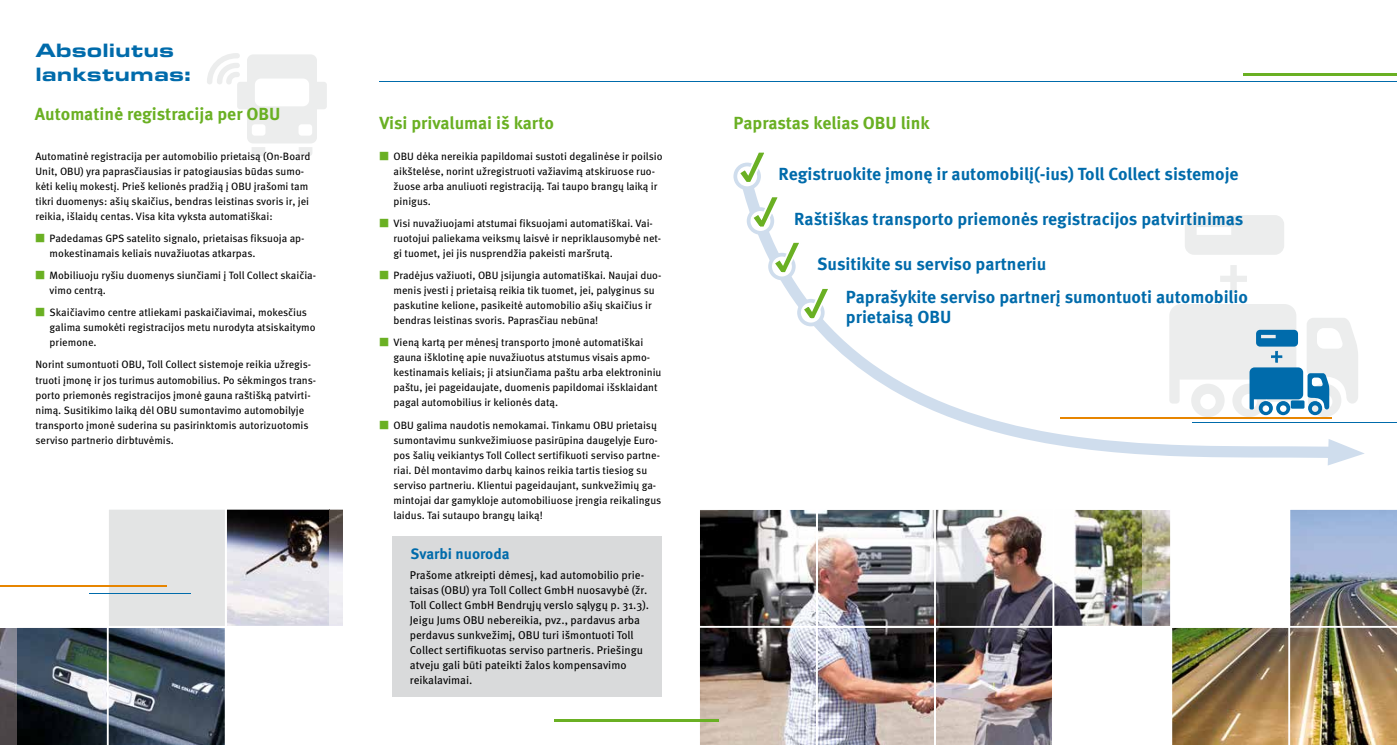
<style>
.page{position:relative;width:1397px;height:745px;background:#fff}
.page>*{position:absolute;margin:0;border:0;box-sizing:border-box;transform-origin:0 0}
.t1{font:900 20px/24px "Eurostile OT Ext";color:#006bab}
.t2{font:700 17.5px/20px "Meta Pro";color:#006bab}
.t3{font:700 17.5px "Meta Pro";color:#6ab023}
.t4{font:700 15px "Meta Pro";color:#006bab}
.t5{font:11.25px/15px "Meta Pro";color:#000}
.t6{font:10.62px/15px "Meta Pro";color:#000}
.s1{font-weight:700;font-size:11.25px;color:#6ab023}
</style>
<div class="page">
<div style="left:313px;top:82px;width:14px;height:27px;background:#eceded;border-radius:3px"></div>
<div style="left:237px;top:82px;width:14px;height:27px;background:#eceded;border-radius:3px"></div>
<svg style="left:247px;top:54px;width:70px;height:102px"></svg>
<svg style="left:207px;top:53px;width:33px;height:31px"></svg>
<svg style="left:1343px;top:318px;width:14px;height:86px"></svg>
<svg style="left:0;top:509px;width:343px;height:235px"></svg>
<div style="left:392px;top:536px;width:270px;height:160px;background:#d9dadb"></div>
<img style="left:579px;top:509px;width:817px;height:235px">
<hr style="left:0;top:585px;width:167px;height:1px;background:#e78500">
<hr style="left:89px;top:593px;width:101px;height:1px;background:#006bab">
<hr style="left:379px;top:81px;width:1017px;height:1px;background:#006bab">
<svg style="left:757px;top:215px;width:586px;height:243px"></svg>
<svg style="left:1327px;top:438px;width:37px;height:27px"></svg>
<hr style="left:1059px;top:416px;width:272px;height:2px;background:#e78500">
<hr style="left:1242px;top:73px;width:154px;height:3px;background:#6ab023">
<hr style="left:554px;top:718px;width:165px;height:3px;background:#6ab023">
<hr style="left:1191px;top:421px;width:205px;height:1px;background:#006bab">
<svg style="left:768px;top:241px;width:34px;height:39px"></svg>
<svg style="left:797px;top:287px;width:33px;height:39px"></svg>
<svg style="left:733px;top:152px;width:47px;height:82px"></svg>
<h1 class="t1" style="left:35px;top:38px;width:157px">Absoliutus lankstumas:</h1>
<h2 class="t3" style="left:35px;top:103px;width:247px">Automatinė registracija per OBU</h2>
<p class="t6" style="left:35px;top:149px;width:276px">Automatinė registracija per automobilio prietaisą (On-Board Unit, OBU) yra paprasčiausias ir patogiausias būdas sumo&shy;kėti kelių mokestį. Prieš kelionės pradžią į OBU įrašomi tam tikri duomenys: ašių skaičius, bendras leistinas svoris ir, jei reikia, išlaidų centas. Visa kita vyksta automatiškai:</p>
<p class="t6" style="left:50px;top:231px;width:256px;text-indent:-14px"><span class="s1">▪</span> Padedamas GPS satelito signalo, prietaisas fiksuoja ap&shy;mokestinamais keliais nuvažiuotas atkarpas.</p>
<p class="t6" style="left:50px;top:268px;width:268px;text-indent:-14px"><span class="s1">▪</span> Mobiliuoju ryšiu duomenys siunčiami į Toll Collect skaičia&shy;vimo centrą.</p>
<p class="t6" style="left:50px;top:305px;width:267px;text-indent:-14px"><span class="s1">▪</span> Skaičiavimo centre atliekami paskaičiavimai, mokesčius galima sumokėti registracijos metu nurodyta atsiskaitymo priemone.</p>
<p class="t6" style="left:35px;top:357px;width:282px">Norint sumontuoti OBU, Toll Collect sistemoje reikia užregis&shy;truoti įmonę ir jos turimus automobilius. Po sėkmingos trans&shy;porto priemonės registracijos įmonė gauna raštišką patvirti&shy;nimą. Susitikimo laiką dėl OBU sumontavimo automobilyje transporto įmonė suderina su pasirinktomis autorizuotomis serviso partnerio dirbtuvėmis.</p>
<h2 class="t3" style="left:379px;top:112px;width:176px">Visi privalumai iš karto</h2>
<p class="t6" style="left:393px;top:149px;width:270px;text-indent:-14px"><span class="s1">▪</span> OBU dėka nereikia papildomai sustoti degalinėse ir poilsio aikštelėse, norint užregistruoti važiavimą atskiruose ruo&shy;žuose arba anuliuoti registraciją. Tai taupo brangų laiką ir pinigus.</p>
<p class="t6" style="left:393px;top:216px;width:269px;text-indent:-14px"><span class="s1">▪</span> Visi nuvažiuojami atstumai fiksuojami automatiškai. Vai&shy;ruotojui paliekama veiksmų laisvė ir nepriklausomybė net&shy;gi tuomet, jei jis nusprendžia pakeisti maršrutą.</p>
<p class="t6" style="left:393px;top:268px;width:269px;text-indent:-14px"><span class="s1">▪</span> Pradėjus važiuoti, OBU įsijungia automatiškai. Naujai duo&shy;menis įvesti į prietaisą reikia tik tuomet, jei, palyginus su paskutine kelione, pasikeitė automobilio ašių skaičius ir bendras leistinas svoris. Paprasčiau nebūna!</p>
<p class="t6" style="left:393px;top:335px;width:269px;text-indent:-14px"><span class="s1">▪</span> Vieną kartą per mėnesį transporto įmonė automatiškai gauna išklotinę apie nuvažiuotus atstumus visais apmo&shy;kestinamais keliais; ji atsiunčiama paštu arba elektroniniu paštu, jei pageidaujate, duomenis papildomai išsklaidant pagal automobilius ir kelionės datą.</p>
<p class="t6" style="left:393px;top:417px;width:269px;text-indent:-14px"><span class="s1">▪</span> OBU galima naudotis nemokamai. Tinkamu OBU prietaisų sumontavimu sunkvežimiuose pasirūpina daugelyje Euro&shy;pos šalių veikiantys Toll Collect sertifikuoti serviso partne&shy;riai. Dėl montavimo darbų kainos reikia tartis tiesiog su serviso partneriu. Klientui pageidaujant, sunkvežimių ga&shy;mintojai dar gamykloje automobiliuose įrengia reikalingus laidus. Tai sutaupo brangų laiką!</p>
<h3 class="t4" style="left:410px;top:544px;width:100px">Svarbi nuoroda</h3>
<p class="t5" style="left:410px;top:567px;width:241px">Prašome atkreipti dėmesį, kad automobilio prie&shy;taisas (OBU) yra Toll Collect GmbH nuosavybė (žr.<br>Toll Collect GmbH Bendrųjų verslo sąlygų p. 31.3).<br>Jeigu Jums OBU nebereikia, pvz., pardavus arba perdavus sunkvežimį, OBU turi išmontuoti Toll Collect sertifikuotas serviso partneris. Priešingu atveju gali būti pateikti žalos kompensavimo reikalavimai.</p>
<h2 class="t3" style="left:733px;top:112px;width:198px">Paprastas kelias OBU link</h2>
<h2 class="t2" style="left:778px;top:164px;width:461px">Registruokite įmonę ir automobilį(-ius) Toll Collect sistemoje</h2>
<h2 class="t2" style="left:794px;top:209px;width:450px">Raštiškas transporto priemonės registracijos patvirtinimas</h2>
<h2 class="t2" style="left:817px;top:254px;width:231px">Susitikite su serviso partneriu</h2>
<h2 class="t2" style="left:845px;top:287px;width:403px">Paprašykite serviso partnerį sumontuoti automobilio prietaisą OBU</h2>
</div>
